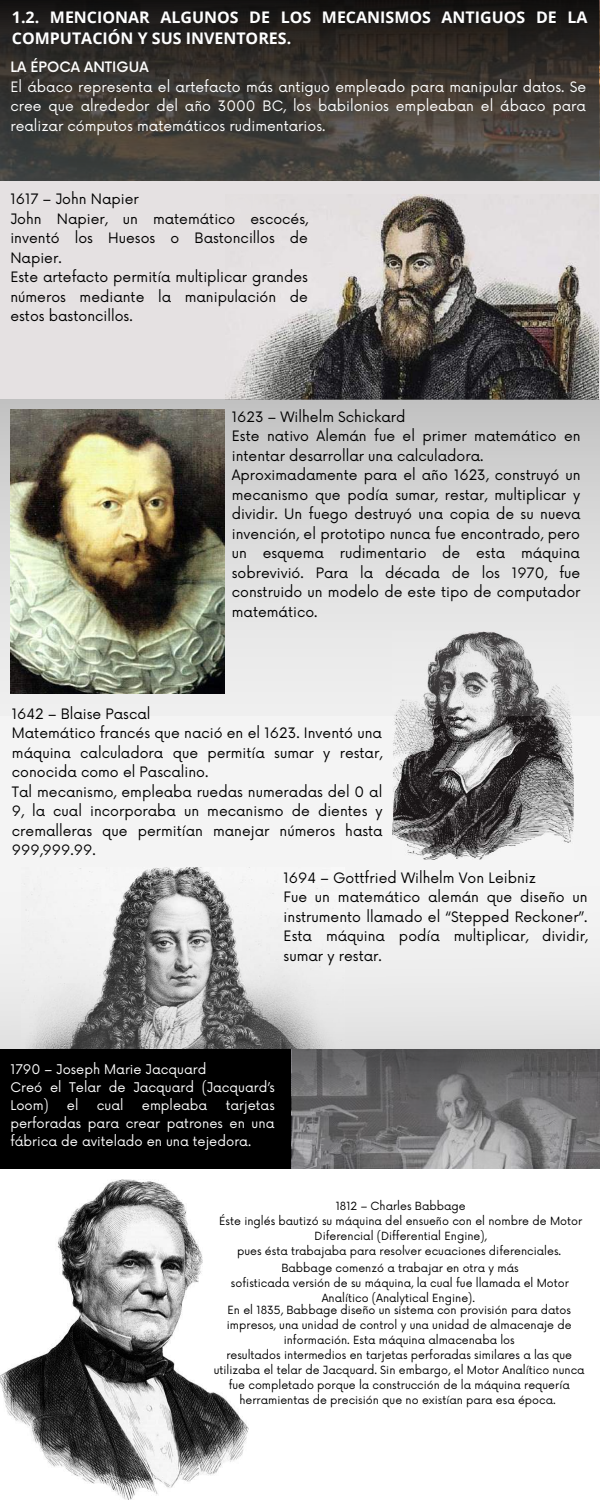
<style>
.page{position:relative;width:600px;height:1500px;background:#f4f4f4}
.page>*{position:absolute;margin:0;border:0;box-sizing:border-box;transform-origin:0 0}
.t1{font:700 16px/21.8px "Open Sans";color:#fff}
.t2{font:14px/19.5px "Now";color:#000}
.t3{font:14px/19.5px "Now";color:#fff;text-align:justify}
.t4{font:500 14px "Now";color:#fff}
.t5{font:13px/18px "Now";color:#fff}
.t6{font:11px/15px "Now";color:#000;text-align:center}
</style>
<div class="page">
<svg style="left:0;top:0;width:598px;height:181px;background:#37332e"></svg>
<div style="left:0;top:181px;width:600px;height:218px;background:#e5e1e2"></div>
<img style="left:225px;top:195px;width:373px;height:205px">
<svg style="left:225px;top:195px;width:69px;height:71px"></svg>
<img style="left:393px;top:716px;width:181px;height:144px">
<svg style="left:0;top:400px;width:600px;height:316px"></svg>
<img style="left:10px;top:410px;width:214px;height:283px">
<div style="left:0;top:1049px;width:600px;height:451px;background:#000"></div>
<svg style="left:292px;top:1050px;width:308px;height:119px;background:#737274"></svg>
<svg style="left:0;top:867px;width:600px;height:182px"></svg>
<div style="left:0;top:1169px;width:600px;height:331px;background:#fff"></div>
<img style="left:0;top:1180px;width:249px;height:320px">
<p class="t1" style="left:12px;top:5px;width:577px">1.2. MENCIONAR ALGUNOS DE LOS MECANISMOS ANTIGUOS DE LA<br>COMPUTACIÓN Y SUS INVENTORES.</p>
<p class="t4" style="left:10px;top:59px;width:140px">LA ÉPOCA ANTIGUA</p>
<p class="t3" style="left:10px;top:78px;width:577px">El ábaco representa el artefacto más antiguo empleado para manipular datos. Se cree que alrededor del año 3000 BC, los babilonios empleaban el ábaco para realizar cómputos matemáticos rudimentarios.</p>
<p class="t2" style="left:10px;top:190px;width:299px">1617 – John Napier<br>John Napier, un matemático escocés, inventó los Huesos o Bastoncillos de<br>Napier.<br>Este artefacto permitía multiplicar grandes números mediante la manipulación de estos bastoncillos.</p>
<p class="t2" style="left:232px;top:408px;width:350px">1623 – Wilhelm Schickard<br>Este nativo Alemán fue el primer matemático en intentar desarrollar una calculadora.<br>Aproximadamente para el año 1623, construyó un mecanismo que podía sumar, restar, multiplicar y dividir. Un fuego destruyó una copia de su nueva invención, el prototipo nunca fue encontrado, pero un esquema rudimentario de esta máquina sobrevivió. Para la década de los 1970, fue construido un modelo de este tipo de computador matemático.</p>
<p class="t2" style="left:12px;top:705px;width:372px">1642 – Blaise Pascal<br>Matemático francés que nació en el 1623. Inventó una máquina calculadora que permitía sumar y restar, conocida como el Pascalino.<br>Tal mecanismo, empleaba ruedas numeradas del 0 al 9, la cual incorporaba un mecanismo de dientes y cremalleras que permitían manejar números hasta 999,999.99.</p>
<p class="t2" style="left:284px;top:869px;width:306px">1694 – Gottfried Wilhelm Von Leibniz<br>Fue un matemático alemán que diseño un instrumento llamado el “Stepped Reckoner”.<br>Esta máquina podía multiplicar, dividir, sumar y restar.</p>
<p class="t5" style="left:10px;top:1061px;width:266px">1790 – Joseph Marie Jacquard<br>Creó el Telar de Jacquard (Jacquard’s<br>Loom)</p>
<p class="t5" style="left:67px;top:1097px;width:13px">el</p>
<p class="t5" style="left:97px;top:1097px;width:28px">cual</p>
<p class="t5" style="left:142px;top:1097px;width:67px">empleaba</p>
<p class="t5" style="left:10px;top:1097px;width:266px;text-align:justify;text-indent:215px">tarjetas perforadas para crear patrones en una fábrica de avitelado en una tejedora.</p>
<p class="t6" style="left:219px;top:1199px;width:365px">1812 – Charles Babbage<br>Éste inglés bautizó su máquina del ensueño con el nombre de Motor Diferencial (Differential Engine),<br>pues ésta trabajaba para resolver ecuaciones diferenciales.</p>
<p class="t6" style="left:231px;top:1261px;width:340px">Babbage comenzó a trabajar en otra y más<br>sofisticada versión de su máquina, la cual fue llamada el Motor<br>Analítico (Analytical Engine).</p>
<p class="t6" style="left:214px;top:1304px;width:372px">En el 1835, Babbage diseño un sistema con provisión para datos impresos, una unidad de control y una unidad de almacenaje de información. Esta máquina almacenaba los<br>resultados intermedios en tarjetas perforadas similares a las que utilizaba el telar de Jacquard. Sin embargo, el Motor Analítico nunca fue completado porque la construcción de la máquina requería herramientas de precisión que no existían para esa época.</p>
</div>
